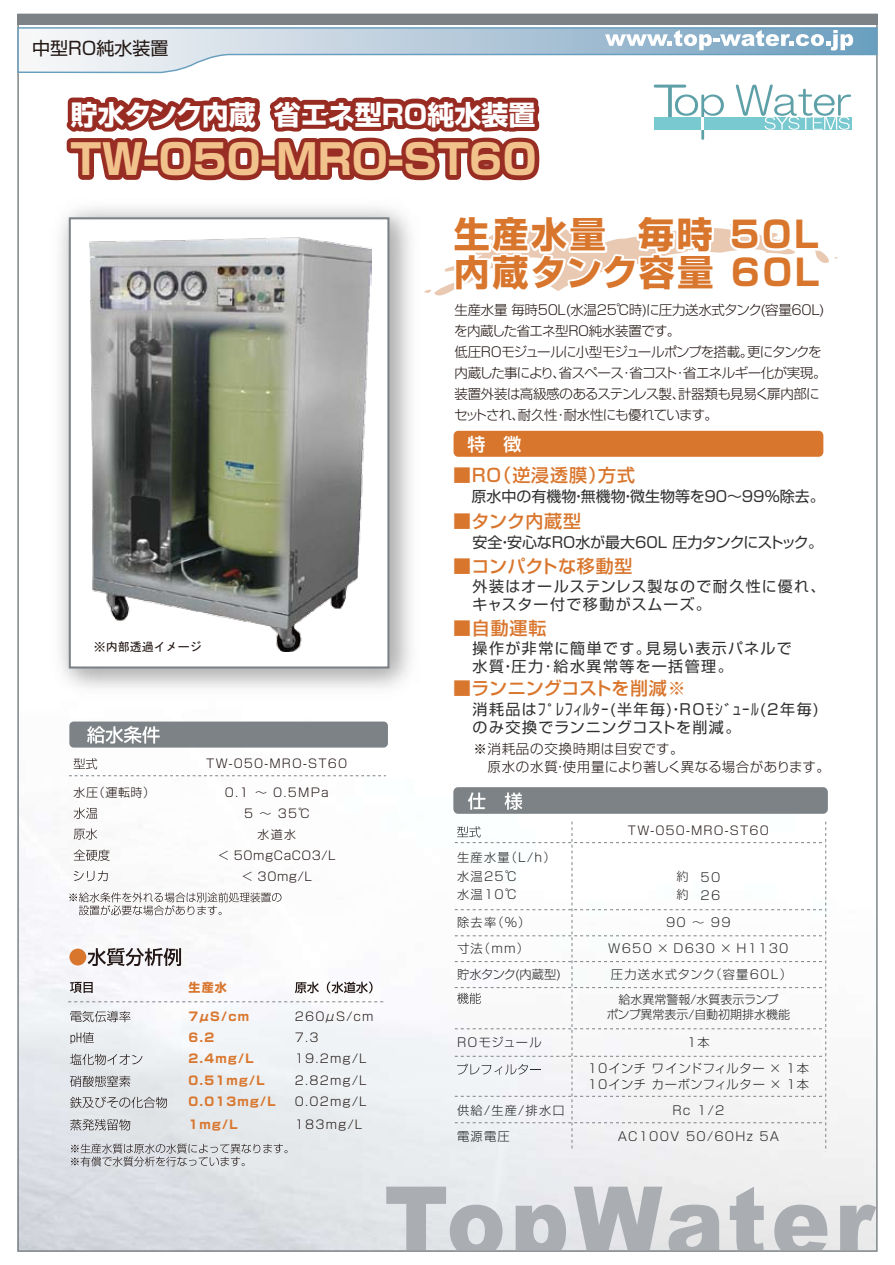
<style>
.page{position:relative;width:895px;height:1265px;background:#fff}
.page>*{position:absolute;margin:0;border:0;box-sizing:border-box;transform-origin:0 0}
.t1{font:700 41.7px "Shin Go Pro";color:#f2c28d}
.t2{font:700 36px/38.2px "Shin Go Pro";letter-spacing:.075em;color:#d9762d}
.t3{font:700 27px "Shin Go Pro";color:#fff}
.t4{font:500 18px "Shin Go Pro";letter-spacing:.02em;color:#d9762d}
.t5{font:500 18px "Shin Go Pro";letter-spacing:-.01em;color:#d9762d}
.t6{font:18px "Shin Go Pro";color:#231815}
.t7{font:500 18px "Shin Go Pro";color:#fff}
.t8{font:15px/18px "Shin Go Pro";letter-spacing:.1em;color:#303030}
.t9{font:15px/18px "Shin Go Pro";letter-spacing:.07em;color:#303030}
.t10{font:15px "Shin Go Pro";letter-spacing:-.01em;color:#303030}
.t11{font:15px "Shin Go Pro";color:#303030}
.t12{font:300 13.5px/21px "Shin Go Pro";letter-spacing:-.035em;color:#231815}
.t13{font:300 13.5px/18px "Shin Go Pro";letter-spacing:.035em;color:#231815}
.t14{font:300 12.3px/18.5px "Shin Go Pro";letter-spacing:.1em;color:#272728}
.t15{font:300 12.3px/15.5px "Shin Go Pro";letter-spacing:.06em;color:#272728}
.t16{font:300 12.3px/26px "Shin Go Pro";color:#272728}
.t17{font:300 12.3px "Shin Go Pro";letter-spacing:.075em;color:#272728}
.t18{font:300 12px/21.5px "Shin Go Pro";letter-spacing:.1em;color:#231815}
.t19{font:700 12px/21.5px "Shin Go Pro";letter-spacing:.1em;color:#d9762d}
.t20{font:300 12px/21px "Shin Go Pro";letter-spacing:.05em;color:#231815;text-align:center}
.t21{font:300 12px/15px "Shin Go Pro";color:#272728;text-align:center}
.t22{font:12px "MS Gothic";color:#231815}
</style>
<div class="page">
<img style="left:19px;top:745px;width:857px;height:504px">
<svg style="left:386px;top:1186px;width:116px;height:66px;background:#c5c9cd"></svg>
<svg style="left:516px;top:1204px;width:50px;height:48px;background:#b5b9bd"></svg>
<svg style="left:574px;top:1186px;width:88px;height:66px;background:#bcbfc3"></svg>
<svg style="left:668px;top:1204px;width:53px;height:48px;background:#bbbec1"></svg>
<svg style="left:730px;top:1186px;width:34px;height:66px;background:#c1c4c7"></svg>
<svg style="left:774px;top:1204px;width:53px;height:48px;background:#bbbec2"></svg>
<svg style="left:840px;top:1204px;width:36px;height:48px;background:#c1c3c6"></svg>
<div style="left:17px;top:14px;width:860px;height:11px;background:#7c8285"></div>
<img style="left:60px;top:304px;width:351px;height:384px">
<div style="left:69px;top:217px;width:320px;height:451px;background:#fff;border:2px solid #7c8285"></div>
<div style="left:453px;top:787px;width:375px;height:26px;background:#7c8285;border-radius:5px"></div>
<svg style="left:468px;top:792px;width:17px;height:17px"></svg>
<svg style="left:505px;top:792px;width:17px;height:17px"></svg>
<div style="left:69px;top:721px;width:319px;height:26px;background:#7c8285;border-radius:4px"></div>
<svg style="left:87px;top:726px;width:73px;height:17px"></svg>
<svg style="left:74px;top:807px;width:23px;height:11px"></svg>
<svg style="left:74px;top:828px;width:23px;height:11px"></svg>
<svg style="left:74px;top:849px;width:36px;height:11px"></svg>
<svg style="left:74px;top:870px;width:34px;height:11px"></svg>
<svg style="left:69px;top:892px;width:212px;height:23px"></svg>
<svg style="left:74px;top:758px;width:23px;height:11px"></svg>
<svg style="left:69px;top:775px;width:317px;height:1px"></svg>
<div style="left:69px;top:948px;width:17px;height:17px;background:#d9762d;border-radius:50%"></div>
<svg style="left:88px;top:947px;width:93px;height:19px"></svg>
<svg style="left:70px;top:981px;width:23px;height:11px"></svg>
<svg style="left:295px;top:981px;width:24px;height:12px"></svg>
<svg style="left:327px;top:981px;width:46px;height:12px"></svg>
<svg style="left:71px;top:1010px;width:59px;height:12px"></svg>
<svg style="left:71px;top:1031px;width:23px;height:12px"></svg>
<svg style="left:70px;top:1053px;width:72px;height:12px"></svg>
<svg style="left:70px;top:1075px;width:60px;height:11px"></svg>
<svg style="left:70px;top:1096px;width:97px;height:12px"></svg>
<svg style="left:70px;top:1119px;width:60px;height:11px"></svg>
<svg style="left:68px;top:1001px;width:317px;height:1px"></svg>
<svg style="left:71px;top:1143px;width:217px;height:23px;background:#c2c4c7"></svg>
<svg style="left:455px;top:821px;width:371px;height:330px"></svg>
<div style="left:454px;top:431px;width:369px;height:26px;background:#d9762d;border-radius:5px"></div>
<img style="left:90px;top:304px;width:280px;height:347px">
<svg style="left:17px;top:26px;width:861px;height:278px"></svg>
<h3 class="t6" style="left:32px;top:34px;width:138px">中型RO純水装置</h3>
<h3 class="t3" style="left:71px;top:93px;width:466px">貯水タンク内蔵 省エネ型RO純水装置</h3>
<h1 class="t1" style="left:70px;top:126px;width:468px">TW-050-MRO-ST60</h1>
<h2 class="t2" style="left:454px;top:212px;width:367px">生産水量 毎時 50L内蔵タンク容量 60L</h2>
<p class="t12" style="left:454px;top:297px;width:374px">生産水量 毎時50L(水温25℃時)に圧力送水式タンク(容量60L)を内蔵した省エネ型RO純水装置です。<br>低圧ROモジュールに小型モジュールポンプを搭載。更にタンクを内蔵した事により、省スペース･省コスト･省エネルギー化が実現。装置外装は高級感のあるステンレス製、計器類も見易く扉内部にセットされ、耐久性･耐水性にも優れています。</p>
<h3 class="t7" style="left:468px;top:429px;width:55px">特 徴</h3>
<h3 class="t4" style="left:453px;top:461px;width:184px">■ＲＯ（逆浸透膜）方式</h3>
<p class="t11" style="left:471px;top:484px;width:355px">原水中の有機物・無機物・微生物等を90～99%除去。</p>
<h3 class="t4" style="left:453px;top:507px;width:130px">■タンク内蔵型</h3>
<p class="t10" style="left:473px;top:530px;width:352px">安全・安心なRO水が最大60L 圧力タンクにストック。</p>
<h3 class="t4" style="left:453px;top:551px;width:181px">■コンパクトな移動型</h3>
<p class="t9" style="left:472px;top:575px;width:355px">外装はオールステンレス製なので耐久性に優れ、キャスター付で移動がスムーズ。</p>
<p class="t22" style="left:94px;top:641px;width:109px">※内部透過イメージ</p>
<p class="t18" style="left:206px;top:751px;width:142px">TW-0５0-MRO-ST60</p>
<p class="t18" style="left:74px;top:780px;width:83px">水圧（運転時）</p>
<p class="t20" style="left:218px;top:780px;width:120px">0.1 ～ 0.5MPa<br>5 ～ 35℃<br>水道水<br>＜ 50mgCaCO3/L＜ 30mg/L</p>
<p class="t19" style="left:188px;top:974px;width:40px">生産水</p>
<p class="t19" style="left:188px;top:1004px;width:62px">7μS/cm</p>
<p class="t18" style="left:295px;top:1003px;width:80px">260μS/cm<br>7.3<br>19.2mg/L<br>2.82mg/L<br>0.02mg/L</p>
<p class="t18" style="left:295px;top:1112px;width:69px">183mg/L</p>
<p class="t19" style="left:188px;top:1025px;width:89px">6.2<br>2.4mg/L<br>0.51mg/L<br>0.013mg/L</p>
<p class="t19" style="left:188px;top:1112px;width:51px">1mg/L</p>
<h3 class="t4" style="left:453px;top:613px;width:95px">■自動運転</h3>
<p class="t8" style="left:473px;top:637px;width:321px">操作が非常に簡単です。見易い表示パネルで水質・圧力･給水異常等を一括管理。</p>
<h3 class="t5" style="left:453px;top:673px;width:234px">■ランニングコストを削減※</h3>
<p class="t8" style="left:473px;top:698px;width:348px">消耗品はﾌﾟﾚﾌｨﾙﾀｰ(半年毎)・ROﾓｼﾞｭｰﾙ(2年毎)のみ交換でランニングコストを削減。</p>
<p class="t13" style="left:473px;top:738px;width:358px">※消耗品の交換時期は目安です。<br>　原水の水質・使用量により著しく異なる場合があります。</p>
<p class="t14" style="left:457px;top:846px;width:100px">生産水量（L/h）</p>
<p class="t14" style="left:457px;top:865px;width:62px">水温25℃水温10℃</p>
<p class="t14" style="left:457px;top:911px;width:75px">除去率（％）</p>
<p class="t16" style="left:457px;top:934px;width:105px">寸法（mm）<br>貯水タンク(内蔵型)</p>
<p class="t17" style="left:457px;top:1032px;width:86px">ROモジュール</p>
<p class="t14" style="left:457px;top:1095px;width:109px;line-height:25.8px">供給/生産/排水口電源電圧</p>
<p class="t18" style="left:628px;top:818px;width:142px">TW-0５0-MRO-ST60</p>
<p class="t14" style="left:676px;top:866px;width:45px">約 50約 26</p>
<p class="t14" style="left:666px;top:911px;width:66px">90 ～ 99</p>
<p class="t14" style="left:608px;top:937px;width:182px">W650 × D630 × H1130</p>
<p class="t14" style="left:611px;top:963px;width:183px">圧力送水式タンク（容量60L）</p>
<p class="t21" style="left:606px;top:990px;width:185px">給水異常警報/水質表示ランプ<br>ポンプ異常表示/自動初期排水機能</p>
<p class="t14" style="left:687px;top:1031px;width:24px">1本</p>
<p class="t15" style="left:588px;top:1059px;width:223px">10インチ ワインドフィルター × 1本<br>10インチ カーボンフィルター × 1本</p>
<p class="t14" style="left:618px;top:1095px;width:163px;line-height:25.8px;text-align:center">Rc 1/2<br>AC100V 50/60Hz 5A</p>
</div>
